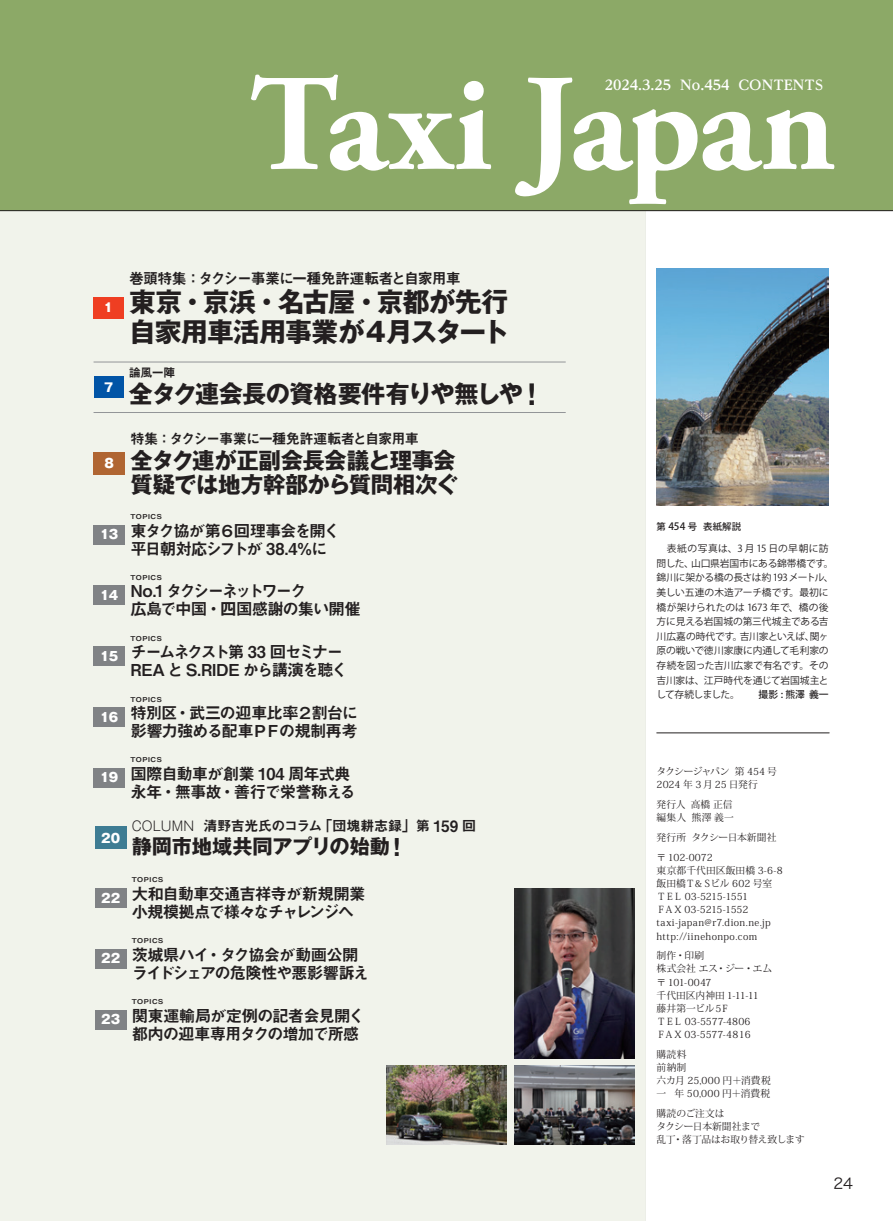
<style>
.page{position:relative;width:893px;height:1221px;background:#fff}
.page>*{position:absolute;margin:0;border:0;box-sizing:border-box;transform-origin:0 0}
.t1{font:700 27.3px "Gothic MB101 Pro";color:#231f20;scale:.95 1}
.t2{font:700 26.85px/30px "Gothic MB101 Pro";letter-spacing:-.035em;color:#231f20}
.t3{font:700 24.15px "Gothic MB101 Pro";letter-spacing:-.035em;color:#231f20}
.t4{font:700 22.8px "Gothic MB101 Pro";color:#231f20}
.t5{font:700 22.5px "Gothic MB101 Pro";letter-spacing:-.03em;color:#231f20}
.t6{font:700 20.25px "Gothic MB101 Pro";letter-spacing:-.01em;color:#231f20}
.t7{font:16.5px/18px "Midashi Go Pro MB31";letter-spacing:-.075em;color:#231f20}
.t8{font:16.5px/18px "Midashi Go Pro MB31";letter-spacing:-.11em;color:#231f20}
.t9{font:16.5px/18px "Midashi Go Pro MB31";letter-spacing:-.1em;color:#231f20}
.t10{font:15.6px "Midashi Go Pro MB31";color:#231f20}
.t11{font:15px "Midashi Go Pro MB31";letter-spacing:-.065em;color:#231f20}
.t12{font:14.85px "Hira Kaku Pro W3";color:#231f20}
.t13{font:14.25px "Midashi Go Pro MB31";letter-spacing:-.07em;color:#231f20}
.t14{font:13.95px "Midashi Go Pro MB31";letter-spacing:-.025em;color:#231f20}
.t15{font:13.95px "Midashi Go Pro MB31";letter-spacing:-.045em;color:#231f20}
.t16{font:700 expanded 13.5px "UD Reimin Pro";color:#fff}
.t17{font:300 13.2px "Gothic MB101 Pro";letter-spacing:.01em;color:#231f20}
.t18{font:800 12.45px "Gothic MB101 Pro";letter-spacing:-.06em;color:#fff}
.t19{font:12px "Midashi Go Pro MB31";color:#231f20}
.t20{font:800 12px "Gothic MB101 Pro";color:#fff}
.t21{font:500 10.2px "Koz Go Pro";color:#231f20}
.t22{font:9.75px/13px "Koz Min Pro";color:#231f20}
.t23{font:9.75px/14.7px "Koz Go Pro";letter-spacing:-.01em;color:#231f20}
.t24{font:9.75px/13px "Koz Min Pro";letter-spacing:-.035em;color:#231f20}
.t25{font:9.75px/13px "Koz Min Pro";letter-spacing:-.03em;color:#231f20}
.t26{font:9.75px/14.7px "Koz Go Pro";letter-spacing:.04em;color:#231f20}
.t27{font:9.75px "Koz Go Pro";letter-spacing:-.06em;color:#231f20}
.t28{font:9.75px "Koz Min Pro";letter-spacing:-.025em;color:#231f20}
.t29{font:9.75px "Koz Go Pro";letter-spacing:-.04em;color:#231f20}
.t30{font:500 9.75px "Koz Go Pro";letter-spacing:.025em;color:#231f20}
.t31{font:500 9.3px "Koz Go Pro";color:#231f20}
.t32{font:6.75px "Midashi Go Pro MB31";letter-spacing:.075em;color:#231f20;scale:1.1 1}
.s1{font-size:9.3px}
</style>
<div class="page">
<div style="left:0;top:211px;width:646px;height:1009px;background:#f1f3eb"></div>
<div style="left:0;top:0;width:893px;height:211px;background:#8ca967"></div>
<img style="left:657px;top:269px;width:172px;height:236px">
<img style="left:514px;top:888px;width:120px;height:170px">
<img style="left:514px;top:1064px;width:120px;height:80px">
<img style="left:387px;top:1064px;width:120px;height:80px">
<svg style="left:251px;top:75px;width:240px;height:96px"></svg>
<svg style="left:515px;top:78px;width:320px;height:126px"></svg>
<div style="left:95px;top:888px;width:31px;height:19px;background:#808285"></div>
<div style="left:95px;top:949px;width:31px;height:19px;background:#808285"></div>
<div style="left:95px;top:1009px;width:31px;height:19px;background:#808285"></div>
<div style="left:94px;top:525px;width:31px;height:19px;background:#808285"></div>
<div style="left:94px;top:585px;width:31px;height:20px;background:#808285"></div>
<div style="left:94px;top:646px;width:31px;height:19px;background:#808285"></div>
<div style="left:94px;top:707px;width:31px;height:19px;background:#808285"></div>
<div style="left:94px;top:768px;width:31px;height:19px;background:#808285"></div>
<div style="left:94px;top:376px;width:30px;height:22px;background:#0154a6"></div>
<hr style="left:94px;top:361px;width:472px;height:1px;background:#939598">
<hr style="left:94px;top:412px;width:472px;height:1px;background:#939598">
<div style="left:94px;top:297px;width:30px;height:21px;background:#ef3e22"></div>
<div style="left:95px;top:826px;width:31px;height:22px;background:#3e7c93"></div>
<div style="left:94px;top:452px;width:31px;height:22px;background:#b06532"></div>
<hr style="left:657px;top:732px;width:172px;height:1px;background:#231f20">
<h3 class="t16" style="left:605px;top:74px;width:68px">2024.3.25</h3>
<h3 class="t16" style="left:680px;top:74px;width:51px">No.454</h3>
<h3 class="t16" style="left:738px;top:74px;width:86px">CONTENTS</h3>
<p class="t20" style="left:103px;top:297px;width:14px">１</p>
<p class="t20" style="left:104px;top:377px;width:11px">7</p>
<h3 class="t11" style="left:198px;top:266px;width:264px">タクシー事業に一種免許運転者と自家用車</h3>
<h3 class="t11" style="left:129px;top:266px;width:73px">巻頭特集：</h3>
<h2 class="t2" style="left:129px;top:283px;width:382px">東京・京浜・名古屋・京都が先行自家用車活用事業が４月スタート</h2>
<p class="t19" style="left:129px;top:363px;width:48px">論風一陣</p>
<h3 class="t3" style="left:129px;top:373px;width:395px">全タク連会長の資格要件有りや無しや</h3>
<h1 class="t1" style="left:528px;top:371px;width:10px">!</h1>
<p class="t18" style="left:104px;top:453px;width:11px">8</p>
<p class="t18" style="left:100px;top:524px;width:20px">13</p>
<p class="t18" style="left:100px;top:585px;width:19px">14</p>
<p class="t18" style="left:100px;top:645px;width:19px">15</p>
<p class="t18" style="left:100px;top:706px;width:20px">16</p>
<p class="t18" style="left:100px;top:767px;width:20px">19</p>
<p class="t18" style="left:101px;top:827px;width:21px">20</p>
<p class="t18" style="left:101px;top:887px;width:21px">22</p>
<p class="t18" style="left:101px;top:948px;width:21px">22</p>
<p class="t18" style="left:101px;top:1009px;width:21px">23</p>
<h3 class="t13" style="left:169px;top:427px;width:251px">タクシー事業に一種免許運転者と自家用車</h3>
<h3 class="t13" style="left:131px;top:427px;width:42px">特集：</h3>
<h3 class="t5" style="left:131px;top:441px;width:327px">全タク連が正副会長会議と理事会</h3>
<h3 class="t5" style="left:131px;top:466px;width:329px">質疑では地方幹部から質問相次ぐ</h3>
<p class="t32" style="left:130px;top:511px;width:30px">TOPICS</p>
<h3 class="t9" style="left:130px;top:519px;width:212px">東タク協が第６回理事会を開く平日朝対応シフトが 38.4％に</h3>
<p class="t32" style="left:130px;top:572px;width:30px">TOPICS</p>
<h3 class="t7" style="left:130px;top:580px;width:232px">No.1 タクシーネットワーク<br>広島で中国・四国感謝の集い開催</h3>
<p class="t32" style="left:130px;top:632px;width:30px">TOPICS</p>
<h3 class="t8" style="left:130px;top:641px;width:219px">チームネクスト第 33 回セミナー<br>REA と S.RIDE から講演を聴く</h3>
<p class="t32" style="left:130px;top:693px;width:30px">TOPICS</p>
<h3 class="t7" style="left:175px;top:701px;width:185px">・武三の迎車比率２割台に</h3>
<h3 class="t7" style="left:130px;top:701px;width:229px">特別区<br>影響力強める配車ＰＦの規制再考</h3>
<p class="t32" style="left:130px;top:754px;width:30px">TOPICS</p>
<h3 class="t7" style="left:219px;top:762px;width:138px;text-indent:-89px">国際自動車が創業 104 周年式典・善行で栄誉称える</h3>
<h3 class="t7" style="left:130px;top:780px;width:93px">永年・無事故</h3>
<h3 class="t17" style="left:132px;top:815px;width:64px">COLUMN</h3>
<h3 class="t14" style="left:318px;top:815px;width:113px">「団塊耕志録」第</h3>
<h3 class="t15" style="left:203px;top:815px;width:120px">清野吉光氏のコラム</h3>
<h3 class="t14" style="left:462px;top:815px;width:15px">回</h3>
<h3 class="t10" style="left:433px;top:813px;width:26px">159</h3>
<h3 class="t6" style="left:132px;top:829px;width:260px">静岡市地域共同アプリの始動</h3>
<h3 class="t4" style="left:386px;top:828px;width:24px">!</h3>
<p class="t32" style="left:132px;top:874px;width:30px">TOPICS</p>
<h3 class="t7" style="left:132px;top:882px;width:235px">大和自動車交通吉祥寺が新規開業小規模拠点で様々なチャレンジへ</h3>
<p class="t32" style="left:132px;top:935px;width:30px">TOPICS</p>
<h3 class="t7" style="left:206px;top:943px;width:154px">・タク協会が動画公開</h3>
<h3 class="t7" style="left:132px;top:943px;width:239px">茨城県ハイ<br>ライドシェアの危険性や悪影響訴え</h3>
<p class="t32" style="left:132px;top:996px;width:30px">TOPICS</p>
<h3 class="t7" style="left:132px;top:1004px;width:235px">関東運輸局が定例の記者会見開く都内の迎車専用タクの増加で所感</h3>
<p class="t21" style="left:657px;top:520px;width:42px"><span class="s1">第</span> 454 <span class="s1">号</span></p>
<p class="t26" style="left:824px;top:541px;width:11px;text-indent:-167px">　表紙の写真は、3 月 15 日の早朝に訪。</p>
<p class="t31" style="left:703px;top:520px;width:39px">表紙解説</p>
<p class="t23" style="left:691px;top:556px;width:136px">山口県岩国市にある錦帯橋です</p>
<p class="t23" style="left:657px;top:556px;width:39px">問した、</p>
<p class="t23" style="left:657px;top:570px;width:178px">錦川に架かる橋の長さは約193 メートル、</p>
<p class="t23" style="left:789px;top:585px;width:41px">。最初に</p>
<p class="t23" style="left:657px;top:585px;width:136px">美しい五連の木造アーチ橋です</p>
<p class="t23" style="left:657px;top:600px;width:174px">橋が架けられたのは 1673 年で、橋の後</p>
<p class="t23" style="left:657px;top:614px;width:174px">方に見える岩国城の第三代城主である吉</p>
<p class="t23" style="left:810px;top:629px;width:20px">関ヶ</p>
<p class="t29" style="left:740px;top:630px;width:77px">吉川家といえば、</p>
<p class="t23" style="left:657px;top:629px;width:79px">川広嘉の時代です</p>
<p class="t23" style="left:657px;top:643px;width:174px">原の戦いで徳川家康に内通して毛利家の</p>
<p class="t23" style="left:799px;top:658px;width:31px">。その</p>
<p class="t23" style="left:733px;top:629px;width:11px">。</p>
<p class="t23" style="left:657px;top:658px;width:174px">存続を図った吉川広家で有名です<br>吉川家は、江戸時代を通じて岩国城主と</p>
<p class="t30" style="left:758px;top:688px;width:72px">撮影:熊澤義一</p>
<p class="t27" style="left:657px;top:688px;width:85px">して存続しました。</p>
<p class="t25" style="left:657px;top:764px;width:103px">タクシージャパン<br>2024 年 3 月 25 日発行</p>
<p class="t22" style="left:691px;top:797px;width:43px">高橋正信</p>
<p class="t22" style="left:735px;top:764px;width:44px">第 454 号</p>
<p class="t22" style="left:657px;top:797px;width:30px">発行人</p>
<p class="t22" style="left:657px;top:810px;width:31px">編集人</p>
<p class="t22" style="left:692px;top:810px;width:44px">熊澤義一</p>
<p class="t22" style="left:657px;top:827px;width:58px;line-height:19.6px">発行所<br>〒 102-0072</p>
<p class="t22" style="left:657px;top:863px;width:128px">東京都千代田区飯田橋 3-6-8飯田橋Ｔ＆Ｓビル 602 号室<br>ＴＥＬ 03-5215-1551<br>ＦＡＸ 03-5215-1552 taxi-japan@r7.dion.ne j p. http://iinehonpo.com</p>
<p class="t22" style="left:657px;top:948px;width:49px">制作・印刷</p>
<p class="t22" style="left:716px;top:961px;width:57px">・ジー・エム</p>
<p class="t28" style="left:692px;top:830px;width:86px">タクシー日本新聞社</p>
<p class="t22" style="left:657px;top:961px;width:104px">株式会社エス<br>〒 101-0047<br>千代田区内神田 1-11-11藤井第一ビル５F<br>ＴＥＬ 03-5577-4806<br>ＦＡＸ 03-5577-4816</p>
<p class="t22" style="left:657px;top:1047px;width:31px">購読料</p>
<p class="t22" style="left:657px;top:1060px;width:31px">前納制</p>
<p class="t22" style="left:657px;top:1073px;width:116px">六カ月 25,000 円＋消費税</p>
<p class="t22" style="left:674px;top:1086px;width:97px">年 50,000 円＋消費税</p>
<p class="t22" style="left:657px;top:1083px;width:69px;line-height:19.6px">一<br>購読のご注文は</p>
<p class="t24" style="left:673px;top:1119px;width:133px;text-indent:-16px">タクシー日本新聞社まで<br>・落丁品はお取り替え致します</p>
<p class="t22" style="left:657px;top:1132px;width:20px">乱丁</p>
<h3 class="t12" style="left:833px;top:1170px;width:21px">24</h3>
</div>
